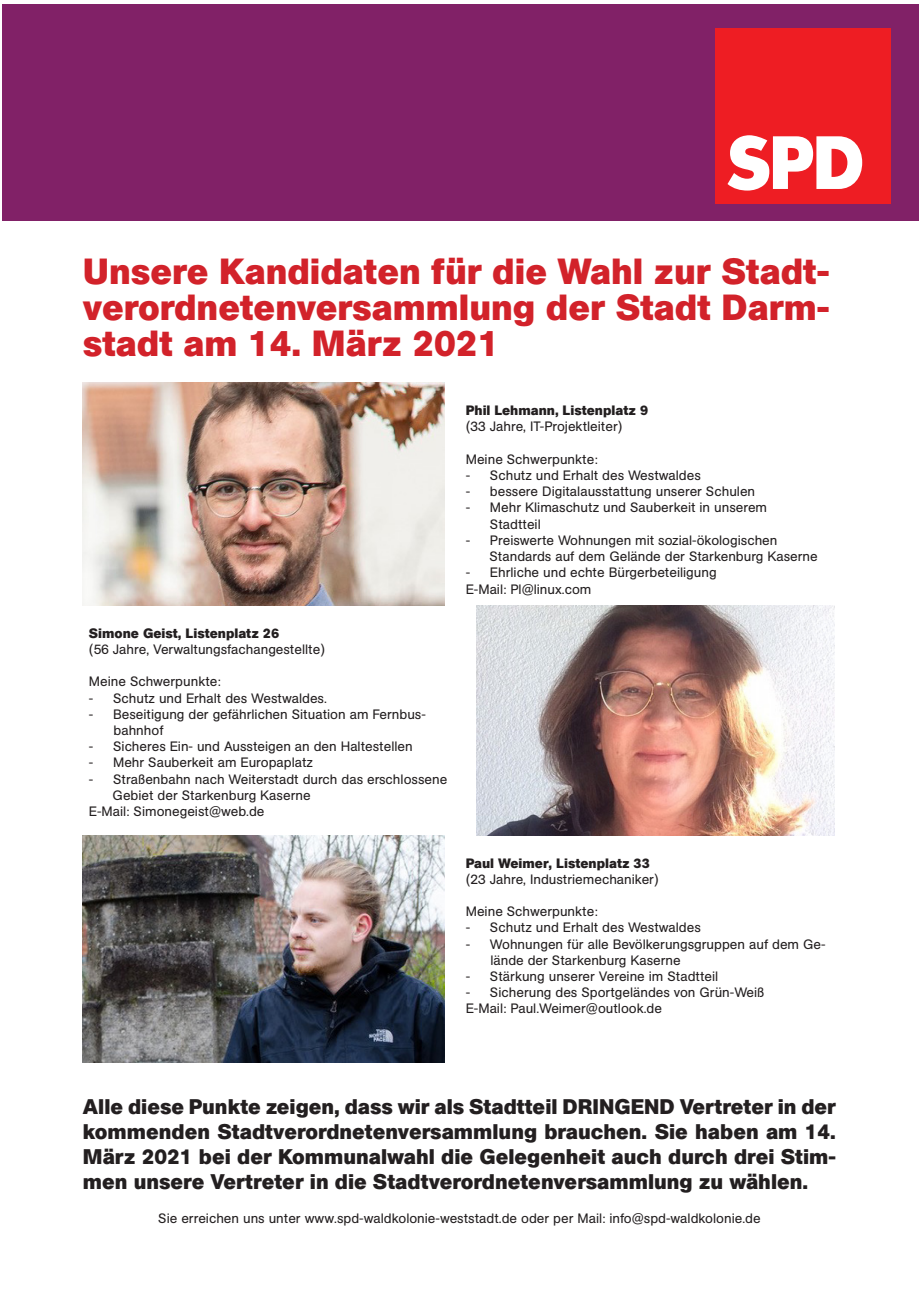
<style>
.page{position:relative;width:919px;height:1289px;background:#fff}
.page>*{position:absolute;margin:0;border:0;box-sizing:border-box;transform-origin:0 0}
.t1{font:700 36px/36px "AG Book Pro";color:#d2222a;text-align:justify}
.t2{font:700 21px/25.2px "AG Book Pro";color:#231f20;text-align:justify}
.t3{font:13.5px/16.2px "AG Book Pro";color:#231f20}
.t4{font:700 13.5px "AG Book Pro";color:#231f20}
</style>
<div class="page">
<div style="left:2px;top:4px;width:916px;height:217px;background:#812167"></div>
<div style="left:714px;top:28px;width:176px;height:176px;background:#ee1d23"></div>
<svg style="left:727px;top:135px;width:135px;height:55px"></svg>
<img style="left:83px;top:383px;width:361px;height:222px">
<img style="left:476px;top:605px;width:358px;height:230px">
<img style="left:83px;top:835px;width:361px;height:226px">
<h1 class="t1" style="left:83px;top:252px;width:748px">Unsere Kandidaten für die Wahl zur Stadt&shy;verordnetenversammlung der Stadt Darm&shy;stadt am 14. März 2021</h1>
<p class="t4" style="left:89px;top:624px;width:192px">Simone Geist, Listenplatz 26</p>
<p class="t3" style="left:89px;top:641px;width:237px">(56 Jahre, Verwaltungsfachangestellte)</p>
<p class="t3" style="left:89px;top:673px;width:133px">Meine Schwerpunkte:</p>
<p class="t3" style="left:89px;top:689px;width:239px">- Schutz und Erhalt des Westwaldes.</p>
<p class="t3" style="left:113px;top:705px;width:314px;text-indent:-25px">- Beseitigung der gefährlichen Situation am Fernbus&shy;bahnhof</p>
<p class="t3" style="left:89px;top:738px;width:325px">- Sicheres Ein- und Aussteigen an den Haltestellen</p>
<p class="t3" style="left:89px;top:754px;width:226px">- Mehr Sauberkeit am Europaplatz</p>
<p class="t3" style="left:89px;top:770px;width:360px">- Straßenbahn nach Weiterstadt durch das erschlossene</p>
<p class="t3" style="left:113px;top:786px;width:199px">Gebiet der Starkenburg Kaserne</p>
<p class="t3" style="left:89px;top:803px;width:177px">E-Mail: Simonegeist@web.de</p>
<p class="t4" style="left:466px;top:402px;width:184px">Phil Lehmann, Listenplatz 9</p>
<p class="t3" style="left:466px;top:418px;width:158px">(33 Jahre, IT-Projektleiter)</p>
<p class="t3" style="left:466px;top:451px;width:133px">Meine Schwerpunkte:</p>
<p class="t3" style="left:466px;top:467px;width:236px">- Schutz und Erhalt des Westwaldes</p>
<p class="t3" style="left:466px;top:483px;width:291px">- bessere Digitalausstattung unserer Schulen</p>
<p class="t3" style="left:490px;top:499px;width:279px;text-indent:-24px">- Mehr Klimaschutz und Sauberkeit in unserem<br>Stadtteil</p>
<p class="t3" style="left:489px;top:532px;width:330px;text-indent:-24px">- Preiswerte Wohnungen mit sozial-ökologischen<br>Standards auf dem Gelände der Starkenburg Kaserne</p>
<p class="t3" style="left:466px;top:564px;width:252px">- Ehrliche und echte Bürgerbeteiligung<br>E-Mail: Pl@linux.com</p>
<p class="t4" style="left:466px;top:854px;width:186px">Paul Weimer, Listenplatz 33</p>
<p class="t3" style="left:466px;top:870px;width:194px">(23 Jahre, Industriemechaniker)</p>
<p class="t3" style="left:466px;top:903px;width:133px">Meine Schwerpunkte:</p>
<p class="t3" style="left:466px;top:919px;width:236px">- Schutz und Erhalt des Westwaldes</p>
<p class="t3" style="left:490px;top:935px;width:337px;text-indent:-25px">- Wohnungen für alle Bevölkerungsgruppen auf dem Ge&shy;lände der Starkenburg Kaserne</p>
<p class="t3" style="left:466px;top:967px;width:254px">- Stärkung unserer Vereine im Stadtteil</p>
<p class="t3" style="left:466px;top:984px;width:300px">- Sicherung des Sportgeländes von Grün-Weiß<br>E-Mail: Paul.Weimer@outlook.de</p>
<p class="t2" style="left:83px;top:1093px;width:754px">Alle diese Punkte zeigen, dass wir als Stadtteil DRINGEND Vertreter in der kommenden Stadtverordnetenversammlung brauchen. Sie haben am 14.<br>März 2021 bei der Kommunalwahl die Gelegenheit auch durch drei Stim&shy;men unsere Vertreter in die Stadtverordnetenversammlung zu wählen.</p>
<p class="t3" style="left:158px;top:1209px;width:604px">Sie erreichen uns unter www.spd-waldkolonie-weststadt.de oder per Mail: info@spd-waldkolonie.de</p>
</div>
